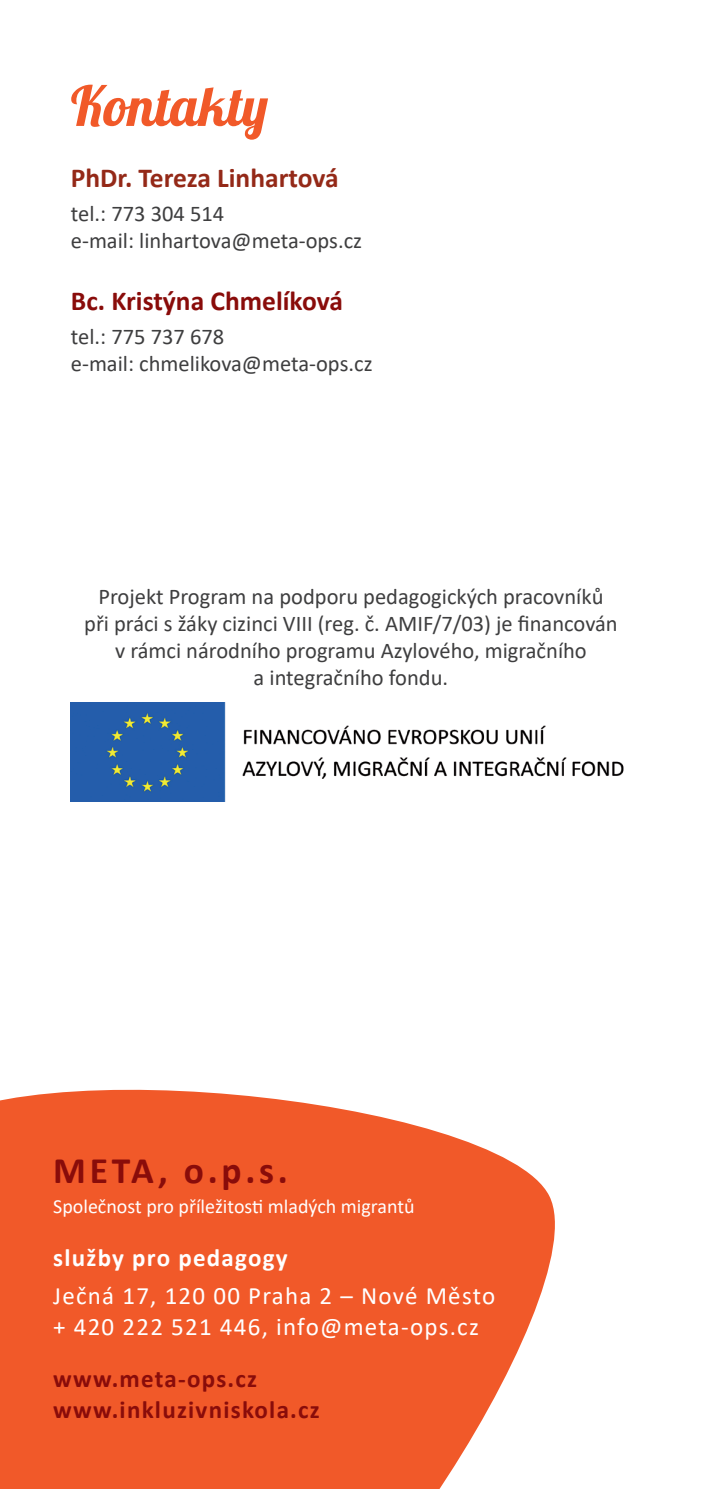
<style>
.page{position:relative;width:702px;height:1489px;background:#fff}
.page>*{position:absolute;margin:0;border:0;box-sizing:border-box;transform-origin:0 0}
.t1{font:55px "Loboster";color:#f15929}
.t2{font:700 37.5px "Calibri";color:#890c0a}
.t3{font:700 27.5px "Calibri";color:#942918}
.t4{font:700 27.5px "Calibri";color:#890c0a}
.t5{font:25px/31px "Calibri";letter-spacing:.05em;color:#fff}
.t6{font:700 25px/31px "Calibri";letter-spacing:.05em;color:#890c0a}
.t7{font:700 25px "Calibri";letter-spacing:.05em;color:#fff}
.t8{font:22.5px/27px "Calibri";color:#3e3e3f}
.t9{font:20px "Calibri";color:#fff}
</style>
<div class="page">
<img style="left:71px;top:702px;width:553px;height:99px">
<svg style="left:0;top:1089px;width:555px;height:399px;background:#f26b40"></svg>
<div style="left:0;top:1466px;width:47px;height:22px;background:#f15929"></div>
<h1 class="t1" style="left:71px;top:71px;width:199px">Kontakty</h1>
<p class="t3" style="left:71px;top:159px;width:269px">PhDr. Tereza Linhartová</p>
<p class="t8" style="left:71px;top:200px;width:293px">tel.: 773 304 514<br>e-mail: linhartova@meta-ops.cz</p>
<p class="t4" style="left:71px;top:281px;width:273px">Bc. Kristýna Chmelíková</p>
<p class="t8" style="left:71px;top:322px;width:303px">tel.: 775 737 678<br>e-mail: chmelikova@meta-ops.cz</p>
<p class="t8" style="left:84px;top:582px;width:535px;text-align:center">Projekt Program na podporu pedagogických pracovníků při práci s žáky cizinci VIII (reg. č. AMIF/7/03) je financován v rámci národního programu Azylového, migračního<br>a integračního fondu.</p>
<h2 class="t2" style="left:53px;top:1144px;width:236px">META, o.p.s.</h2>
<p class="t9" style="left:53px;top:1192px;width:363px">Společnost pro příležitosti mladých migrantů</p>
<p class="t7" style="left:53px;top:1239px;width:236px">služby pro pedagogy</p>
<p class="t5" style="left:53px;top:1279px;width:443px">Ječná 17, 120 00 Praha 2 – Nové Město + 420 222 521 446, info@meta-ops.cz</p>
<p class="t6" style="left:53px;top:1362px;width:268px">www.meta-ops.cz www.inkluzivniskola.cz</p>
</div>
